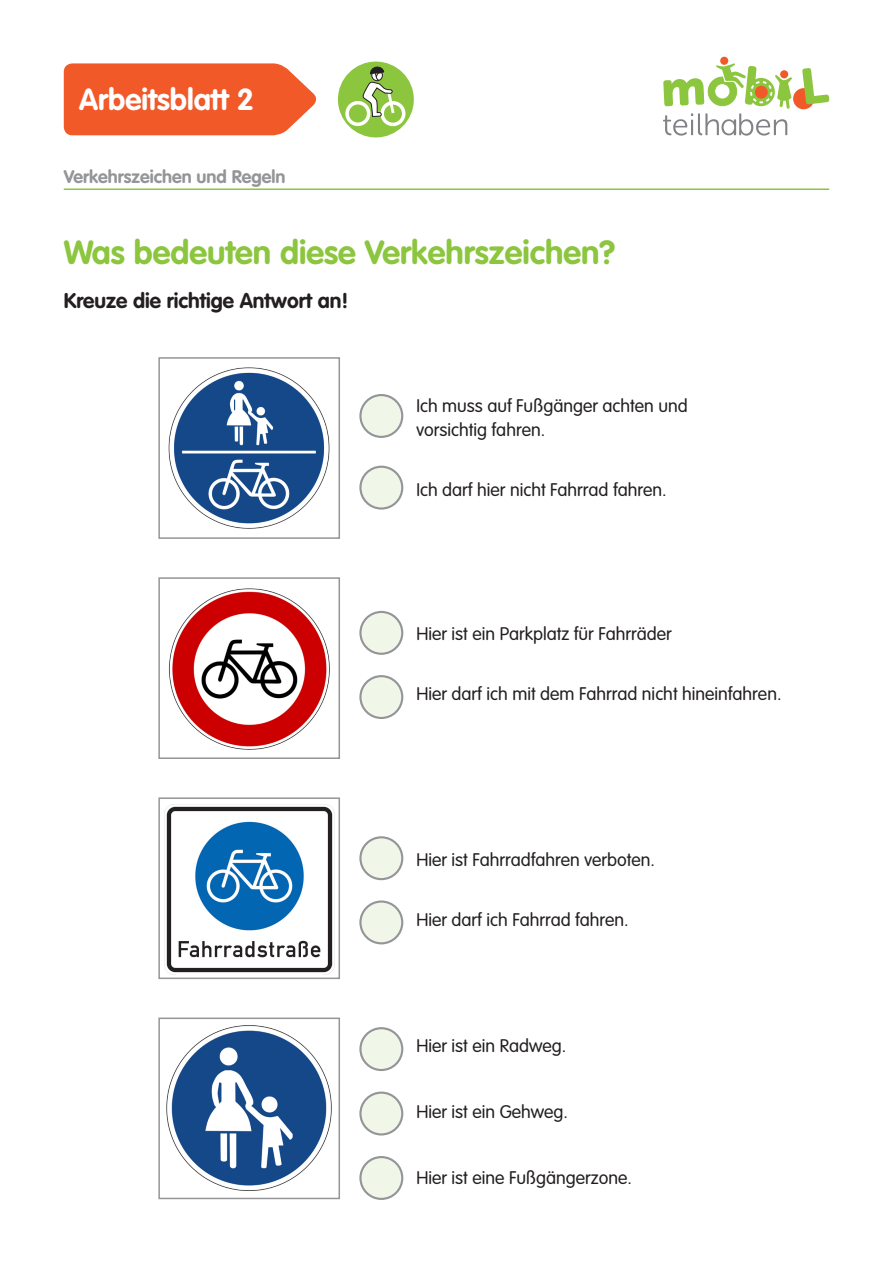
<style>
.page{position:relative;width:893px;height:1263px;background:#fff}
.page>*{position:absolute;margin:0;border:0;box-sizing:border-box;transform-origin:0 0}
.t1{font:700 33px "VAG Rounded";color:#8bc63e}
.t2{font:700 30px "VAG Rounded";color:#fff}
.t3{font:700 21px "VAG Rounded";color:#231f20}
.t4{font:300 18px "VAG Rounded";color:#231f20}
.t5{font:700 18px "VAG Rounded";color:#939598}
</style>
<div class="page">
<svg style="left:64px;top:63px;width:252px;height:72px;background:#f16337"></svg>
<hr style="left:64px;top:188px;width:765px;height:2px;background:#8bc63e">
<div style="left:793px;top:88px;width:21px;height:21px;background:#f15929;border-radius:50%"></div>
<svg style="left:802px;top:68px;width:27px;height:36px"></svg>
<svg style="left:663px;top:57px;width:129px;height:79px"></svg>
<div style="left:338px;top:62px;width:76px;height:75px;background:#8bc63e;border-radius:50%"></div>
<svg style="left:344px;top:66px;width:63px;height:62px"></svg>
<img style="left:166px;top:1025px;width:166px;height:166px">
<div style="left:158px;top:1017px;width:182px;height:182px;border:2px solid #939598"></div>
<img style="left:164px;top:805px;width:170px;height:169px">
<div style="left:158px;top:797px;width:182px;height:182px;border:2px solid #939598"></div>
<img style="left:169px;top:588px;width:161px;height:162px">
<div style="left:158px;top:577px;width:182px;height:182px;border:2px solid #939598"></div>
<img style="left:168px;top:367px;width:162px;height:162px">
<div style="left:158px;top:357px;width:182px;height:182px;border:2px solid #939598"></div>
<div style="left:360px;top:1028px;width:42px;height:42px;background:#f1f7e8;border-radius:50%"></div>
<div style="left:359px;top:1027px;width:44px;height:44px;border:2px solid #939598;border-radius:50%"></div>
<div style="left:360px;top:1093px;width:42px;height:41px;background:#f1f7e8;border-radius:50%"></div>
<div style="left:359px;top:1091px;width:44px;height:44px;border:2px solid #939598;border-radius:50%"></div>
<div style="left:360px;top:1157px;width:42px;height:42px;background:#f1f7e8;border-radius:50%"></div>
<div style="left:359px;top:1156px;width:44px;height:44px;border:2px solid #939598;border-radius:50%"></div>
<div style="left:360px;top:395px;width:42px;height:42px;background:#f1f7e8;border-radius:50%"></div>
<div style="left:359px;top:394px;width:44px;height:44px;border:2px solid #939598;border-radius:50%"></div>
<div style="left:360px;top:612px;width:42px;height:42px;background:#f1f7e8;border-radius:50%"></div>
<div style="left:359px;top:611px;width:44px;height:44px;border:2px solid #939598;border-radius:50%"></div>
<div style="left:360px;top:837px;width:42px;height:42px;background:#f1f7e8;border-radius:50%"></div>
<div style="left:359px;top:836px;width:44px;height:44px;border:2px solid #939598;border-radius:50%"></div>
<div style="left:360px;top:467px;width:42px;height:41px;background:#f1f7e8;border-radius:50%"></div>
<div style="left:359px;top:466px;width:44px;height:44px;border:2px solid #939598;border-radius:50%"></div>
<div style="left:360px;top:676px;width:42px;height:42px;background:#f1f7e8;border-radius:50%"></div>
<div style="left:359px;top:675px;width:44px;height:44px;border:2px solid #939598;border-radius:50%"></div>
<div style="left:360px;top:901px;width:42px;height:42px;background:#f1f7e8;border-radius:50%"></div>
<div style="left:359px;top:900px;width:44px;height:44px;border:2px solid #939598;border-radius:50%"></div>
<p class="t2" style="left:79px;top:81px;width:176px">Arbeitsblatt 2</p>
<p class="t5" style="left:64px;top:167px;width:223px">Verkehrszeichen und Regeln</p>
<p class="t1" style="left:64px;top:233px;width:553px">Was bedeuten diese Verkehrszeichen?</p>
<p class="t3" style="left:64px;top:289px;width:286px">Kreuze die richtige Antwort an!</p>
<p class="t4" style="left:416px;top:395px;width:273px">Ich muss auf Fußgänger achten und</p>
<p class="t4" style="left:416px;top:419px;width:130px">vorsichtig fahren.</p>
<p class="t4" style="left:416px;top:479px;width:252px">Ich darf hier nicht Fahrrad fahren.</p>
<p class="t4" style="left:416px;top:623px;width:257px">Hier ist ein Parkplatz für Fahrräder</p>
<p class="t4" style="left:416px;top:683px;width:367px">Hier darf ich mit dem Fahrrad nicht hineinfahren.</p>
<p class="t4" style="left:416px;top:850px;width:240px">Hier ist Fahrradfahren verboten.</p>
<p class="t4" style="left:416px;top:910px;width:214px">Hier darf ich Fahrrad fahren.</p>
<p class="t4" style="left:416px;top:1036px;width:151px">Hier ist ein Radweg.</p>
<p class="t4" style="left:416px;top:1102px;width:153px">Hier ist ein Gehweg.</p>
<p class="t4" style="left:416px;top:1168px;width:217px">Hier ist eine Fußgängerzone.</p>
</div>
